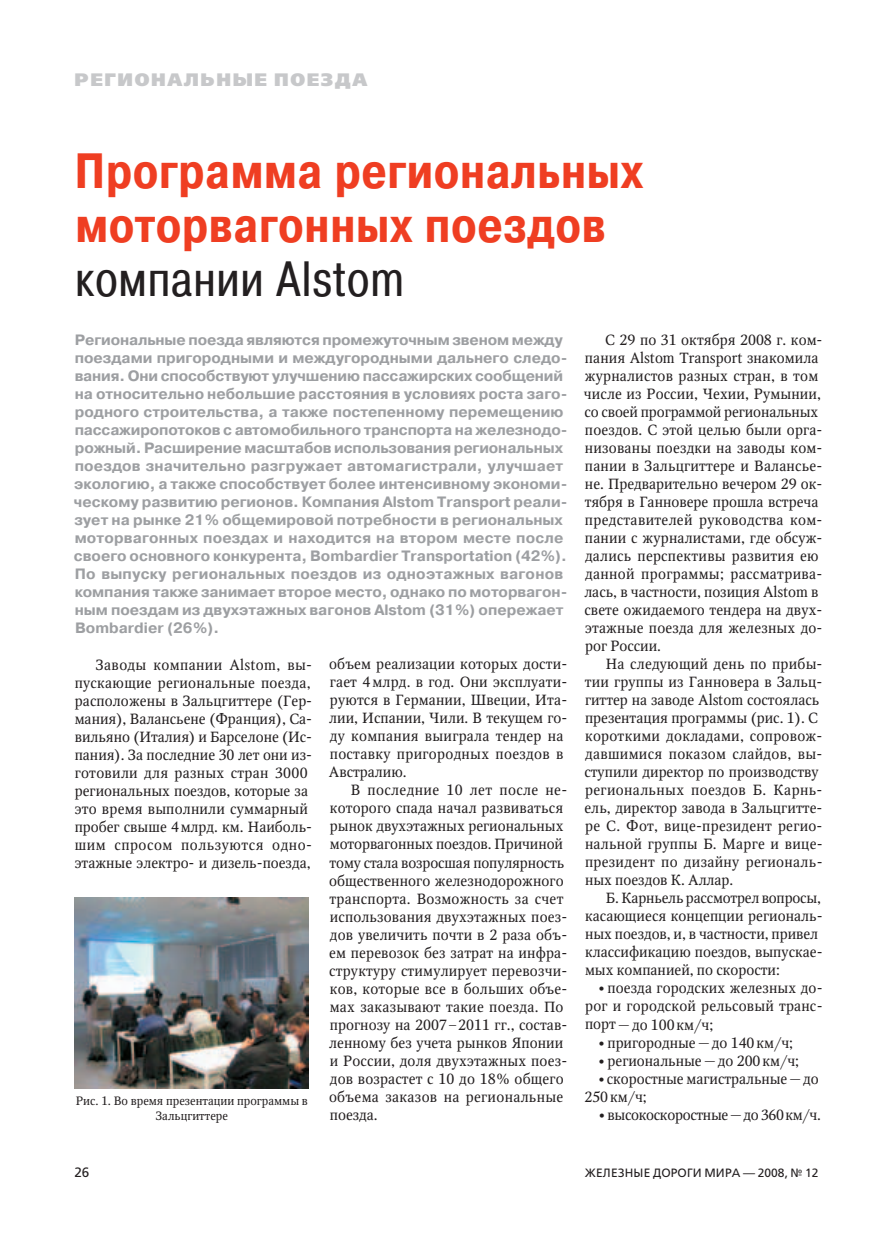
<style>
.page{position:relative;width:893px;height:1234px;background:#fff}
.page>*{position:absolute;margin:0;border:0;box-sizing:border-box;transform-origin:0 0}
.t1{font:700 49.5px/54px "Pragmatica Cond";color:#ef3e22}
.t2{font:49.5px "Pragmatica Cond";color:#231f20}
.t3{font:800 18px "Free Set";letter-spacing:.09em;color:#c7c8ca}
.t4{font:700 15px/18px "Pragmatica";color:#9d9fa2}
.t5{font:14.7px/18px "Octava";letter-spacing:.01em;color:#231f20}
.t6{font:14.7px "Octava";letter-spacing:-.02em;color:#231f20}
.t7{font:13.5px "Free Set";color:#231f20}
.t8{font:12px/15px "Octava";color:#231f20;text-align:center}
.t9{font:12px "Free Set";letter-spacing:.01em;color:#231f20}
</style>
<div class="page">
<img style="left:74px;top:897px;width:235px;height:190px">
<p class="t3" style="left:74px;top:68px;width:294px">Региональные поезда</p>
<h1 class="t1" style="left:74px;top:147px;width:571px">Программа региональных моторвагонных поездов</h1>
<h1 class="t2" style="left:75px;top:248px;width:331px">компании Alstom</h1>
<p class="t4" style="left:74px;top:331px;width:495px">Региональные поезда являются промежуточным звеном между поездами пригородными и междугородными дальнего следо&shy;вания. Они способствуют улучшению пассажирских сообщений на относительно небольшие расстояния в условиях роста заго&shy;родного строительства, а также постепенному перемещению пассажиропотоков с автомобильного транспорта на железнодо&shy;рожный. Расширение масштабов иcпользования региональных поездов значительно разгружает автомагистрали, улучшает экологию, а также способствует более интенсивному экономи&shy;ческому развитию регионов. Компания Alstom Transport реали&shy;зует на рынке 21% общемировой потребности в региональных моторвагонных поездах и находится на втором месте после своего основного конкурента, Bombardier Transportation (42%).<br>По выпуску региональных поездов из одноэтажных вагонов компания также занимает второе место, однако по моторвагон&shy;ным поездам из двухэтажных вагонов Alstom (31%) опережает Bombardier (26%).</p>
<p class="t5" style="left:584px;top:331px;width:240px;text-indent:21px">С 29 по 31 октября 2008 г. ком&shy;пания Alstom Transport знакомила журналистов разных стран, в том числе из России, Чехии, Румынии, со своей программой региональных поездов. С этой целью были орга&shy;низованы поездки на заводы ком&shy;пании в Зальцгиттере и Валансье&shy;не. Предварительно вечером 29 ок&shy;тября в Ганновере прошла встреча представителей руководства ком&shy;пании с журналистами, где обсуж&shy;дались перспективы развития ею данной программы; рассматрива&shy;лась, в частности, позиция Alstom в свете ожидаемого тендера на двух&shy;этажные поезда для железных до&shy;рог России.</p>
<p class="t5" style="left:584px;top:655px;width:240px;text-indent:21px">На следующий день по прибы&shy;тии группы из Ганновера в Зальц&shy;гиттер на заводе Alstom состоялась презентация программы (рис. 1). С короткими докладами, сопровож&shy;давшимися показом слайдов, вы&shy;ступили директор по производству региональных поездов Б. Карнь&shy;ель, директор завода в Зальцгитте&shy;ре С. Фот, вице-президент регио&shy;нальной группы Б. Марге и вице&shy;президент по дизайну региональ&shy;ных поездов К. Аллар.</p>
<p class="t5" style="left:585px;top:889px;width:239px;text-indent:21px">Б. Карньель рассмотрел вопросы, касающиеся концепции региональ&shy;ных поездов, и, в частности, привел классификацию поездов, выпускае&shy;мых компанией, по скорости:</p>
<p class="t5" style="left:585px;top:978px;width:239px;text-align:justify;text-indent:10px">•поезда городских железных до&shy;рог и городской рельсовый транс&shy;порт—до 100км/ч;</p>
<p class="t5" style="left:595px;top:1033px;width:199px">•пригородные—до 140км/ч;</p>
<p class="t5" style="left:595px;top:1051px;width:205px">•региональные—до 200км/ч;</p>
<p class="t5" style="left:584px;top:1069px;width:236px;text-indent:11px">•скоростные магистральные—до<br>250км/ч;</p>
<p class="t6" style="left:595px;top:1105px;width:227px">•высокоскоростные—до 360км/ч.</p>
<p class="t5" style="left:75px;top:655px;width:239px;text-indent:21px">Заводы компании Alstom, вы&shy;пускающие региональные поезда, расположены в Зальцгиттере (Гер&shy;мания), Валансьене (Франция), Са&shy;вильяно (Италия) и Барселоне (Ис&shy;пания). За последние 30 лет они из&shy;готовили для разных стран 3000 региональных поездов, которые за это время выполнили суммарный пробег свыше 4млрд. км. Наиболь&shy;шим спросом пользуются одно&shy;этажные электро- и дизель-поезда,</p>
<p class="t5" style="left:329px;top:655px;width:240px">объем реализации которых дости&shy;гает 4млрд. в год. Они эксплуати&shy;руются в Германии, Швеции, Ита&shy;лии, Испании, Чили. В текущем го&shy;ду компания выиграла тендер на поставку пригородных поездов в<br>Австралию.</p>
<p class="t5" style="left:329px;top:781px;width:240px;text-indent:22px">В последние 10 лет после не&shy;которого спада начал развиваться рынок двухэтажных региональных моторвагонных поездов. Причиной тому стала возросшая популярность общественного железнодорожного транспорта. Возможность за счет использования двухэтажных поез&shy;дов увеличить почти в 2 раза объ&shy;ем перевозок без затрат на инфра&shy;структуру стимулирует перевозчи&shy;ков, которые все в больших объе&shy;мах заказывают такие поезда. По прогнозу на 2007–2011 гг., состав&shy;ленному без учета рынков Японии и России, доля двухэтажных поез&shy;дов возрастет с 10 до 18% общего объема заказов на региональные поезда.</p>
<p class="t8" style="left:76px;top:1092px;width:234px">Рис. 1. Во время презентации программы в<br>Зальцгиттере</p>
<p class="t7" style="left:74px;top:1163px;width:17px">26</p>
<p class="t9" style="left:585px;top:1165px;width:235px">Железные дороги мира — 2008, № 12</p>
</div>
